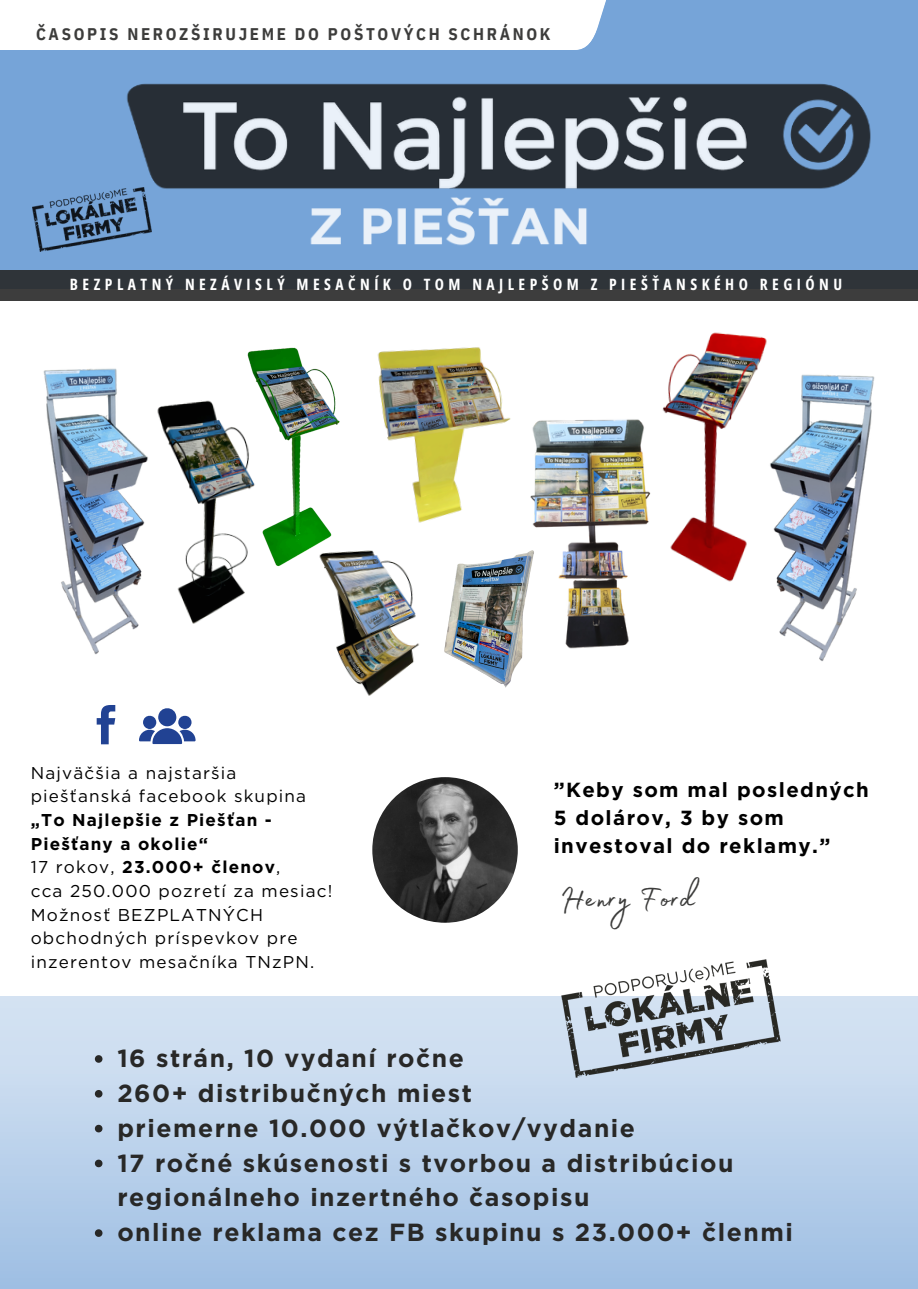
<style>
.page{position:relative;width:918px;height:1289px;background:#fff}
.page>*{position:absolute;margin:0;border:0;box-sizing:border-box;transform-origin:0 0}
.t1{font:38.55px "Madelyn Fill";letter-spacing:.035em;color:#3c3c3b}
.t2{font:700 24.75px/34.8px "Gotham";letter-spacing:.06em;color:#282827}
.t3{font:700 20.4px/28.2px "Gotham";letter-spacing:.07em;color:#000}
.t4{font:17.1px/23.7px "Gotham";letter-spacing:.07em;color:#000}
.t5{font:700 17.1px "Gotham";letter-spacing:.07em;color:#000}
.t6{font:700 16.8px "IBM Plex Sans Cond";letter-spacing:.16em;color:#3c3c3b}
.t7{font:700 15.6px "Open Sans Condensed";letter-spacing:.29em;color:#fff}
.s1{font-weight:700}
.s2{font-weight:400}
.s3{color:#fff}
</style>
<div class="page">
<div style="left:0;top:995px;width:918px;height:293px;background:linear-gradient(to bottom,#d9e6f4,#9fbfe3)"></div>
<svg style="left:95px;top:1054px;width:7px;height:8px"></svg>
<svg style="left:95px;top:1089px;width:7px;height:8px"></svg>
<svg style="left:95px;top:1124px;width:7px;height:8px"></svg>
<svg style="left:95px;top:1159px;width:7px;height:7px"></svg>
<svg style="left:95px;top:1228px;width:7px;height:8px"></svg>
<img style="left:558px;top:959px;width:226px;height:122px">
<img style="left:372px;top:777px;width:146px;height:145px;border-radius:50%">
<div style="left:0;top:0;width:918px;height:288px;background:#76a4d8"></div>
<div style="left:0;top:0;width:610px;height:50px;background:#fff"></div>
<div style="left:0;top:270px;width:918px;height:30px;background:linear-gradient(to right,#34373a,#34373a)"></div>
<img style="left:32px;top:200px;width:48px;height:52px">
<img style="left:57px;top:19px;width:814px;height:226px">
<img style="left:247px;top:347px;width:93px;height:213px">
<img style="left:444px;top:553px;width:80px;height:135px">
<img style="left:664px;top:332px;width:103px;height:250px">
<img style="left:157px;top:397px;width:133px;height:227px">
<img style="left:43px;top:368px;width:105px;height:287px">
<img style="left:524px;top:407px;width:140px;height:242px">
<img style="left:377px;top:347px;width:134px;height:176px">
<img style="left:307px;top:538px;width:112px;height:158px">
<img style="left:765px;top:359px;width:110px;height:302px">
<svg style="left:97px;top:705px;width:18px;height:39px"></svg>
<svg style="left:139px;top:708px;width:56px;height:36px"></svg>
<p class="t6" style="left:49px;top:23px;width:71px">ASOPIS</p>
<p class="t6" style="left:141px;top:23px;width:147px">EROZŠIRUJEME</p>
<p class="t6" style="left:308px;top:23px;width:12px">O</p>
<p class="t6" style="left:341px;top:23px;width:101px">OŠTOVÝCH</p>
<p class="t6" style="left:461px;top:23px;width:91px">CHRÁNOK</p>
<p class="t6" style="left:36px;top:24px;width:525px">ČČASOPISNNEROZŠIRUJEMEDDOPPOŠTOVÝCHSSCHRÁNOK</p>
<p class="t7" style="left:70px;top:273px;width:774px">BEZPLATNÝ NEZÁVISLÝ MESAČNÍK O TOM NAJLEPŠOM Z PIEŠŤANSKÉHO REGIÓNU</p>
<p class="t4" style="left:31px;top:760px;width:277px">Najväčšia a najstaršia piešťanská facebook skupina <span class="s1">„To Najlepšie z Piešťan -<br>Piešťany a okolie“</span></p>
<p class="t5" style="left:31px;top:856px;width:251px"><span class="s2">17 rokov,</span> 23.000+ členov<span class="s2">,</span></p>
<p class="t4" style="left:31px;top:878px;width:303px">cca 250.000 pozretí za mesiac!<br>Možnosť BEZPLATNÝCH obchodných príspevkov pre inzerentov mesačníka TNzPN.</p>
<p class="t1" style="left:560px;top:869px;width:161px">Henry Ford<span class="s3">H</span></p>
<p class="t3" style="left:554px;top:775px;width:317px">”Keby som mal posledných<br>5 dolárov, 3 by som investoval do reklamy.”</p>
<h4 class="t2" style="left:117px;top:1040px;width:348px">16 strán, 10 vydaní ročne</h4>
<h4 class="t2" style="left:117px;top:1075px;width:356px">260+ distribučných miest</h4>
<p class="t2" style="left:117px;top:1110px;width:519px">priemerne 10.000 výtlačkov/vydanie</p>
<p class="t2" style="left:117px;top:1145px;width:618px">17 ročné skúsenosti s tvorbou a distribúciou regionálneho inzertného časopisu</p>
<h4 class="t2" style="left:117px;top:1214px;width:677px">online reklama cez FB skupinu s 23.000+ členmi</h4>
</div>
